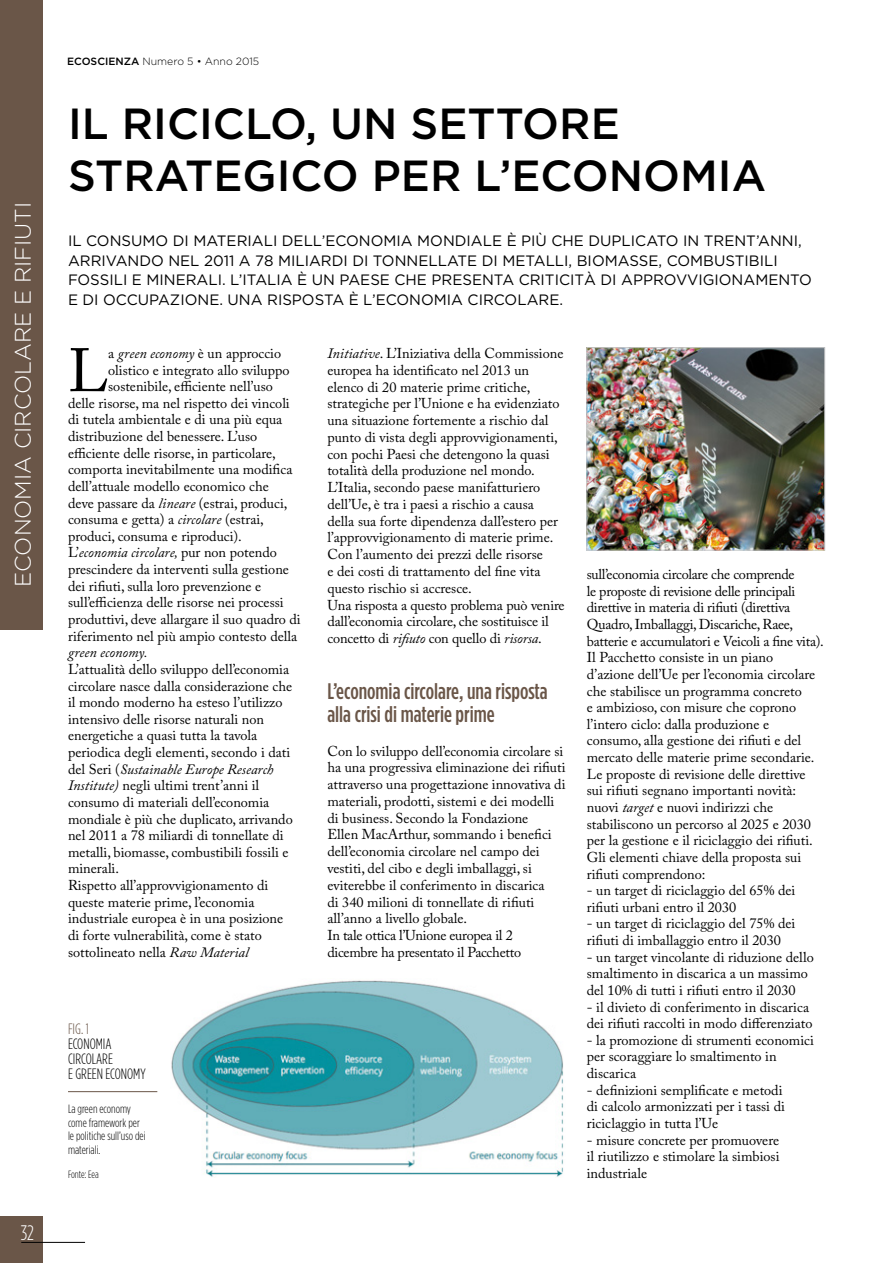
<style>
.page{position:relative;width:893px;height:1263px;background:#fff}
.page>*{position:absolute;margin:0;border:0;box-sizing:border-box;transform-origin:0 0}
.t1{font:60.6px "Adobe Caslon Pro";color:#000}
.t2{font:500 43.5px/52.5px "Gotham HTF";color:#000}
.t3{font:500 condensed 22.5px/22.8px "Gotham HTF";color:#6a5648}
.t4{font:300 22.5px "Gotham HTF";color:#fff}
.t5{font:300 condensed 21px "Gotham HTF";color:#fff}
.t6{font:15px/19.5px "Gotham";color:#000}
.t7{font:300 condensed 15px/15px "Gotham HTF";color:#000}
.t8{font:300 condensed 15px "Gotham HTF";color:#6a5648}
.t9{font:14.25px/16.6px "Adobe Caslon Pro";color:#000}
.t10{font:italic 14.25px "Adobe Caslon Pro";color:#000}
.t11{font:300 condensed 12px/13.5px "Gotham HTF";color:#000}
.t12{font:300 10.5px "Gotham HTF";color:#000}
.t13{font:300 condensed 10.5px "Gotham HTF";letter-spacing:-.005em;color:#000}
.s1{font-weight:500}
.s2{font-style:italic}
.s3{font-style:normal}
</style>
<div class="page">
<div style="left:0;top:1216px;width:43px;height:47px;background:#6a5648"></div>
<hr style="left:21px;top:1242px;width:64px;height:1px;background:#000">
<div style="left:0;top:0;width:43px;height:629px;background:#6a5648"></div>
<hr style="left:68px;top:1091px;width:89px;height:1px;background:#6a5648">
<img style="left:171px;top:980px;width:392px;height:197px">
<img style="left:589px;top:349px;width:234px;height:199px">
<div style="left:587px;top:347px;width:238px;height:203px;border:1px solid #c6c7c8"></div>
<h3 class="t4" style="left:11px;top:587px;width:386px;rotate:-90deg">ECONOMIA CIRCOLARE E RIFIUTI</h3>
<h3 class="t5" style="left:21px;top:1221px;width:15px">32</h3>
<p class="t12" style="left:67px;top:56px;width:194px"><span class="s1">ECOSCIENZA</span> Numero 5 • Anno 2015</p>
<h2 class="t2" style="left:68px;top:96px;width:699px">IL RICICLO, UN SETTORE<br>STRATEGICO PER L’ECONOMIA</h2>
<p class="t6" style="left:68px;top:231px;width:745px">IL CONSUMO DI MATERIALI DELL’ECONOMIA MONDIALE È PIÙ CHE DUPLICATO IN TRENT’ANNI, ARRIVANDO NEL 2011 A 78 MILIARDI DI TONNELLATE DI METALLI, BIOMASSE, COMBUSTIBILI FOSSILI E MINERALI. L’ITALIA È UN PAESE CHE PRESENTA CRITICITÀ DI APPROVVIGIONAMENTO E DI OCCUPAZIONE. UNA RISPOSTA È L’ECONOMIA CIRCOLARE.</p>
<h1 class="t1" style="left:68px;top:335px;width:42px">L</h1>
<p class="t9" style="left:108px;top:345px;width:174px">a <span class="s2">green economy</span> è un approccio</p>
<p class="t9" style="left:108px;top:361px;width:183px">olistico e integrato allo sviluppo</p>
<p class="t9" style="left:108px;top:378px;width:166px">sostenibile, efficiente nell’uso</p>
<p class="t9" style="left:68px;top:394px;width:223px">delle risorse, ma nel rispetto dei vincoli</p>
<p class="t9" style="left:68px;top:411px;width:216px">di tutela ambientale e di una più equa</p>
<p class="t9" style="left:68px;top:428px;width:191px">distribuzione del benessere. L’uso</p>
<p class="t9" style="left:68px;top:444px;width:209px">efficiente delle risorse, in particolare,</p>
<p class="t9" style="left:68px;top:461px;width:226px">comporta inevitabilmente una modifica</p>
<p class="t9" style="left:68px;top:478px;width:202px">dell’attuale modello economico che</p>
<p class="t9" style="left:68px;top:494px;width:221px">deve passare da <span class="s2">lineare</span> (estrai, produci,</p>
<p class="t9" style="left:68px;top:511px;width:197px">consuma e getta) a <span class="s2">circolare</span> (estrai,</p>
<p class="t9" style="left:68px;top:528px;width:175px">produci, consuma e riproduci).</p>
<p class="t10" style="left:68px;top:544px;width:210px"><span class="s3">L’</span>economia circolare, <span class="s3">pur non potendo</span></p>
<p class="t9" style="left:68px;top:561px;width:222px">prescindere da interventi sulla gestione</p>
<p class="t9" style="left:68px;top:577px;width:195px">dei rifiuti, sulla loro prevenzione e</p>
<p class="t9" style="left:68px;top:594px;width:217px">sull’efficienza delle risorse nei processi</p>
<p class="t9" style="left:68px;top:611px;width:234px">produttivi, deve allargare il suo quadro di</p>
<p class="t9" style="left:68px;top:627px;width:231px">riferimento nel più ampio contesto della</p>
<p class="t10" style="left:68px;top:644px;width:81px">green economy.</p>
<p class="t9" style="left:68px;top:661px;width:226px">L’attualità dello sviluppo dell’economia circolare nasce dalla considerazione che il mondo moderno ha esteso l’utilizzo intensivo delle risorse naturali non energetiche a quasi tutta la tavola periodica degli elementi, secondo i dati del Seri (<span class="s2">Sustainable Europe Research Institute)</span> negli ultimi trent’anni il consumo di materiali dell’economia mondiale è più che duplicato, arrivando nel 2011 a 78 miliardi di tonnellate di metalli, biomasse, combustibili fossili e minerali.<br>Rispetto all’approvvigionamento di queste materie prime, l’economia industriale europea è in una posizione di forte vulnerabilità, come è stato sottolineato nella <span class="s2">Raw Material</span></p>
<p class="t8" style="left:68px;top:1020px;width:22px">FIG. 1</p>
<p class="t7" style="left:68px;top:1036px;width:79px">ECONOMIA<br>CIRCOLARE<br>E GREEN ECONOMY</p>
<p class="t11" style="left:68px;top:1102px;width:79px">La green economy come framework per le politiche sull’uso dei materiali.</p>
<p class="t13" style="left:68px;top:1169px;width:32px">Fonte: Eea</p>
<p class="t9" style="left:327px;top:345px;width:239px"><span class="s2">Initiative</span>. L’Iniziativa della Commissione europea ha identificato nel 2013 un elenco di 20 materie prime critiche, strategiche per l’Unione e ha evidenziato una situazione fortemente a rischio dal punto di vista degli approvvigionamenti, con pochi Paesi che detengono la quasi totalità della produzione nel mondo.<br>L’Italia, secondo paese manifatturiero dell’Ue, è tra i paesi a rischio a causa<br>della sua forte dipendenza dall’estero per l’approvvigionamento di materie prime.<br>Con l’aumento dei prezzi delle risorse<br>e dei costi di trattamento del fine vita questo rischio si accresce.<br>Una risposta a questo problema può venire dall’economia circolare, che sostituisce il concetto di <span class="s2">rifiuto</span> con quello di <span class="s2">risorsa</span>.</p>
<h3 class="t3" style="left:327px;top:679px;width:222px">L’economia circolare, una risposta alla crisi di materie prime</h3>
<p class="t9" style="left:327px;top:742px;width:240px">Con lo sviluppo dell’economia circolare si ha una progressiva eliminazione dei rifiuti attraverso una progettazione innovativa di materiali, prodotti, sistemi e dei modelli di business. Secondo la Fondazione<br>Ellen MacArthur, sommando i benefici dell’economia circolare nel campo dei vestiti, del cibo e degli imballaggi, si eviterebbe il conferimento in discarica<br>di 340 milioni di tonnellate di rifiuti all’anno a livello globale.<br>In tale ottica l’Unione europea il 2 dicembre ha presentato il Pacchetto</p>
<p class="t9" style="left:587px;top:566px;width:239px">sull’economia circolare che comprende<br>le proposte di revisione delle principali direttive in materia di rifiuti (direttiva Quadro, Imballaggi, Discariche, Raee, batterie e accumulatori e Veicoli a fine vita).<br>Il Pacchetto consiste in un piano d’azione dell’Ue per l’economia circolare che stabilisce un programma concreto<br>e ambizioso, con misure che coprono l’intero ciclo: dalla produzione e consumo, alla gestione dei rifiuti e del mercato delle materie prime secondarie.<br>Le proposte di revisione delle direttive sui rifiuti segnano importanti novità: nuovi <span class="s2">target</span> e nuovi indirizzi che stabiliscono un percorso al 2025 e 2030 per la gestione e il riciclaggio dei rifiuti.<br>Gli elementi chiave della proposta sui rifiuti comprendono:</p>
<p class="t9" style="left:587px;top:882px;width:210px">- un target di riciclaggio del 65% dei rifiuti urbani entro il 2030</p>
<p class="t9" style="left:587px;top:915px;width:210px">- un target di riciclaggio del 75% dei rifiuti di imballaggio entro il 2030</p>
<p class="t9" style="left:587px;top:948px;width:228px">- un target vincolante di riduzione dello smaltimento in discarica a un massimo del 10% di tutti i rifiuti entro il 2030</p>
<p class="t9" style="left:587px;top:998px;width:227px">- il divieto di conferimento in discarica dei rifiuti raccolti in modo differenziato</p>
<p class="t9" style="left:587px;top:1031px;width:229px">- la promozione di strumenti economici per scoraggiare lo smaltimento in discarica</p>
<p class="t9" style="left:587px;top:1081px;width:200px">- definizioni semplificate e metodi di calcolo armonizzati per i tassi di riciclaggio in tutta l’Ue</p>
<p class="t9" style="left:587px;top:1131px;width:194px;text-align:justify">- misure concrete per promuovere il riutilizzo e stimolare la simbiosi industriale</p>
</div>
